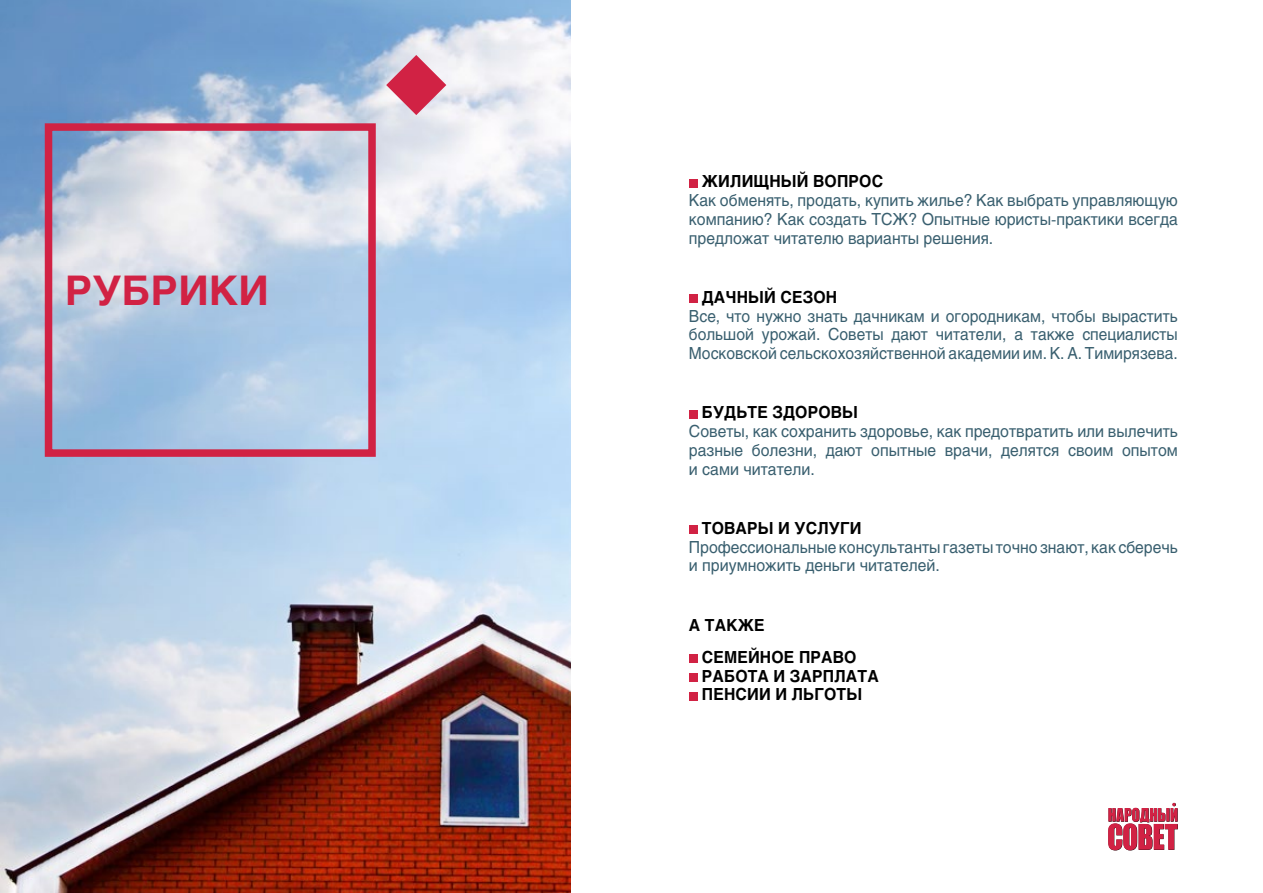
<style>
.page{position:relative;width:1263px;height:893px;background:#fff}
.page>*{position:absolute;margin:0;border:0;box-sizing:border-box;transform-origin:0 0}
.t1{font:700 40.5px "Helios";letter-spacing:.01em;color:#d12244}
.t2{font:16.5px/18.8px "Helios";color:#395f6f;text-align:justify;scale:.95 1}
.t3{font:16.5px/18.8px "Helios";color:#395f6f;text-align:justify;scale:.94 1}
.t4{font:700 16.5px/32.2px "Helios";letter-spacing:.01em;color:#000;scale:.95 1}
</style>
<div class="page">
<img style="left:0;top:0;width:570px;height:893px">
<div style="left:689px;top:179px;width:8px;height:8px;background:#d12244"></div>
<div style="left:689px;top:294px;width:8px;height:9px;background:#d12244"></div>
<div style="left:689px;top:410px;width:8px;height:8px;background:#d12244"></div>
<div style="left:689px;top:525px;width:8px;height:9px;background:#d12244"></div>
<div style="left:689px;top:654px;width:8px;height:9px;background:#d12244"></div>
<div style="left:689px;top:673px;width:8px;height:9px;background:#d12244"></div>
<div style="left:689px;top:692px;width:8px;height:8px;background:#d12244"></div>
<div style="left:45px;top:123px;width:331px;height:334px;border:8px solid #d12244"></div>
<svg style="left:386px;top:55px;width:60px;height:60px;background:#da8499"></svg>
<svg style="left:1108px;top:803px;width:70px;height:47px"></svg>
<h1 class="t1" style="left:65px;top:265px;width:205px">РУБРИКИ</h1>
<p class="t4" style="left:702px;top:165px;width:192px">ЖИЛИЩНЫЙ ВОПРОС</p>
<p class="t2" style="left:689px;top:190px;width:516px">Как обменять, продать, купить жилье? Как выбрать управляющую компанию? Как создать ТСЖ? Опытные юристы-практики всегда предложат читателю варианты решения.</p>
<p class="t4" style="left:702px;top:281px;width:144px">ДАЧНЫЙ СЕЗОН</p>
<p class="t3" style="left:689px;top:306px;width:522px">Все, что нужно знать дачникам и огородникам, чтобы вырастить большой урожай. Советы дают читатели, а также специалисты Московской сельскохозяйственной академии им. К. А. Тимирязева.</p>
<p class="t4" style="left:702px;top:396px;width:166px">БУДЬТЕ ЗДОРОВЫ</p>
<p class="t2" style="left:689px;top:421px;width:516px">Советы, как сохранить здоровье, как предотвратить или вылечить разные болезни, дают опытные врачи, делятся своим опытом и сами читатели.</p>
<p class="t4" style="left:702px;top:512px;width:170px">ТОВАРЫ И УСЛУГИ</p>
<p class="t2" style="left:689px;top:537px;width:516px">Профессиональные консультанты газеты точно знают, как сберечь и приумножить деньги читателей.</p>
<p class="t4" style="left:702px;top:608px;width:164px;text-indent:-13px">А ТАКЖЕ<br>СЕМЕЙНОЕ ПРАВО</p>
<p class="t4" style="left:702px;top:666px;width:188px;line-height:18.8px">РАБОТА И ЗАРПЛАТА<br>ПЕНСИИ И ЛЬГОТЫ</p>
</div>
